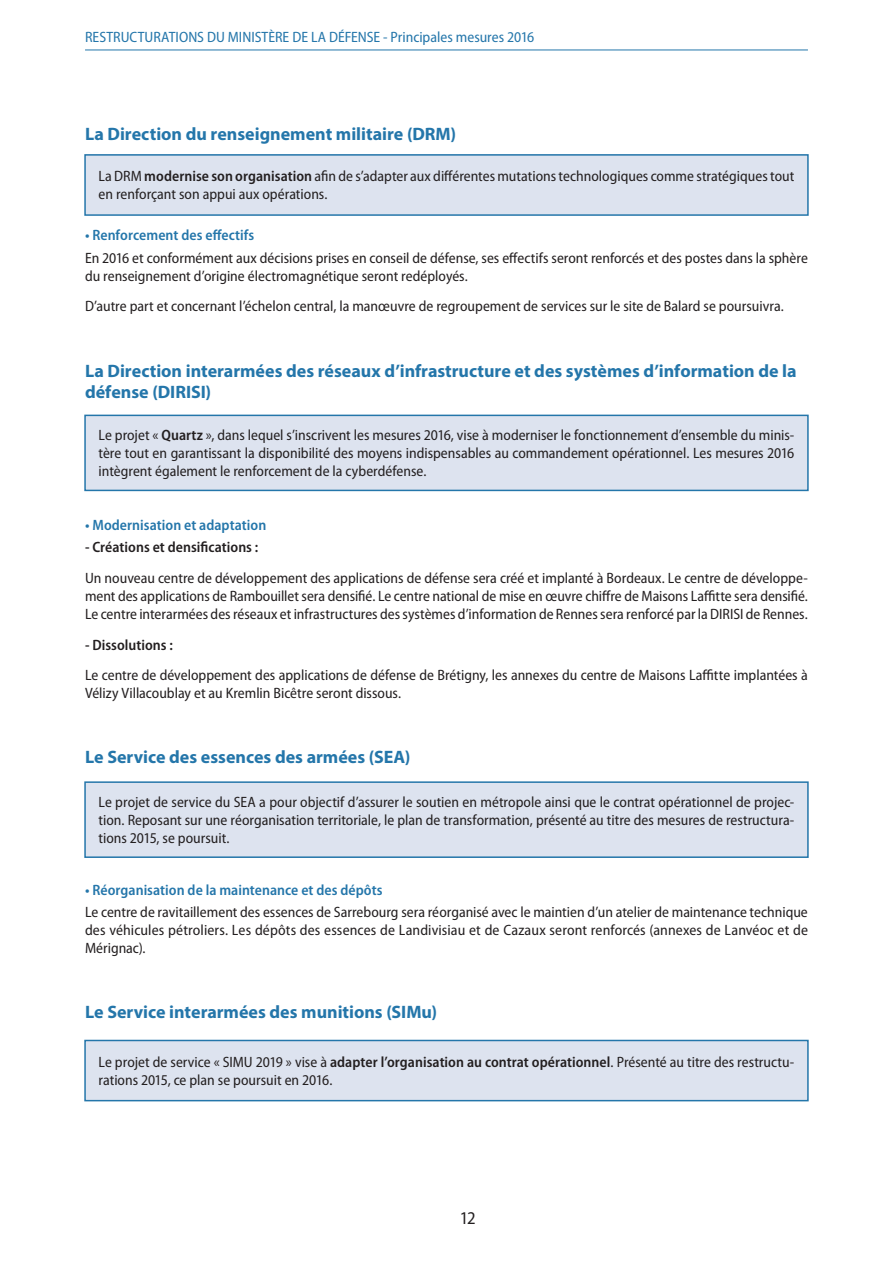
<style>
.page{position:relative;width:893px;height:1263px;background:#fff}
.page>*{position:absolute;margin:0;border:0;box-sizing:border-box;transform-origin:0 0}
.t1{font:700 18px/21.6px "Myriad Pro";color:#2476aa}
.t2{font:semi-condensed 18px "Myriad Pro";color:#231f20}
.t3{font:semi-condensed 15px/18px "Myriad Pro";color:#231f20}
.t4{font:600 semi-condensed 15px "Myriad Pro";letter-spacing:.005em;color:#2476aa}
.t5{font:semi-condensed 15px "Myriad Pro";color:#2476aa}
.t6{font:600 semi-condensed 15px "Myriad Pro";color:#231f20}
.s1{font-weight:600}
</style>
<div class="page">
<hr style="left:85px;top:50px;width:723px;height:1px;background:#2476aa">
<div style="left:85px;top:155px;width:723px;height:60px;background:#dde3ef"></div>
<div style="left:84px;top:154px;width:725px;height:62px;border:2px solid #2476aa"></div>
<div style="left:85px;top:1040px;width:723px;height:61px;background:#dde3ef"></div>
<div style="left:84px;top:1040px;width:725px;height:61px;border:2px solid #2476aa"></div>
<div style="left:85px;top:415px;width:723px;height:75px;background:#dde3ef"></div>
<div style="left:84px;top:415px;width:725px;height:76px;border:2px solid #2476aa"></div>
<div style="left:85px;top:782px;width:723px;height:75px;background:#dde3ef"></div>
<div style="left:84px;top:781px;width:725px;height:77px;border:2px solid #2476aa"></div>
<p class="t5" style="left:85px;top:29px;width:451px">RESTRUCTURATIONS DU MINISTÈRE DE LA DÉFENSE - Principales mesures 2016</p>
<p class="t1" style="left:85px;top:122px;width:373px">La Direction du renseignement militaire (DRM)</p>
<p class="t3" style="left:99px;top:167px;width:697px">La DRM <span class="s1">modernise son organisation</span> afin de s’adapter aux différentes mutations technologiques comme stratégiques tout en renforçant son appui aux opérations.</p>
<p class="t4" style="left:85px;top:227px;width:171px">• Renforcement des effectifs</p>
<p class="t3" style="left:85px;top:249px;width:724px">En 2016 et conformément aux décisions prises en conseil de défense, ses effectifs seront renforcés et des postes dans la sphère du renseignement d’origine électromagnétique seront redéployés.</p>
<p class="t3" style="left:85px;top:298px;width:700px">D’autre part et concernant l’échelon central, la manœuvre de regroupement de services sur le site de Balard se poursuivra.</p>
<p class="t1" style="left:85px;top:359px;width:713px">La Direction interarmées des réseaux d’infrastructure et des systèmes d’information de la défense (DIRISI)</p>
<p class="t3" style="left:99px;top:426px;width:697px;text-align:justify">Le projet « <span class="s1">Quartz</span> », dans lequel s’inscrivent les mesures 2016, vise à moderniser le fonctionnement d’ensemble du minis&shy;tère tout en garantissant la disponibilité des moyens indispensables au commandement opérationnel. Les mesures 2016 intègrent également le renforcement de la cyberdéfense.</p>
<p class="t4" style="left:85px;top:516px;width:183px">• Modernisation et adaptation</p>
<p class="t6" style="left:85px;top:539px;width:175px">- Créations et densifications :</p>
<p class="t3" style="left:85px;top:569px;width:724px;text-align:justify">Un nouveau centre de développement des applications de défense sera créé et implanté à Bordeaux. Le centre de développe&shy;ment des applications de Rambouillet sera densifié. Le centre national de mise en œuvre chiffre de Maisons Laffitte sera densifié.<br>Le centre interarmées des réseaux et infrastructures des systèmes d’information de Rennes sera renforcé par la DIRISI de Rennes.</p>
<p class="t6" style="left:85px;top:636px;width:89px">- Dissolutions :</p>
<p class="t3" style="left:85px;top:667px;width:724px">Le centre de développement des applications de défense de Brétigny, les annexes du centre de Maisons Laffitte implantées à<br>Vélizy Villacoublay et au Kremlin Bicêtre seront dissous.</p>
<p class="t1" style="left:85px;top:746px;width:327px">Le Service des essences des armées (SEA)</p>
<p class="t3" style="left:99px;top:793px;width:697px;text-align:justify">Le projet de service du SEA a pour objectif d’assurer le soutien en métropole ainsi que le contrat opérationnel de projec&shy;tion. Reposant sur une réorganisation territoriale, le plan de transformation, présenté au titre des mesures de restructura&shy;tions 2015, se poursuit.</p>
<p class="t4" style="left:85px;top:882px;width:299px">• Réorganisation de la maintenance et des dépôts</p>
<p class="t3" style="left:85px;top:903px;width:724px;text-align:justify">Le centre de ravitaillement des essences de Sarrebourg sera réorganisé avec le maintien d’un atelier de maintenance technique des véhicules pétroliers. Les dépôts des essences de Landivisiau et de Cazaux seront renforcés (annexes de Lanvéoc et de Mérignac).</p>
<p class="t1" style="left:85px;top:1001px;width:354px">Le Service interarmées des munitions (SIMu)</p>
<p class="t3" style="left:99px;top:1053px;width:697px">Le projet de service « SIMU 2019 » vise à <span class="s1">adapter l’organisation au contrat opérationnel</span>. Présenté au titre des restructu&shy;rations 2015, ce plan se poursuit en 2016.</p>
<p class="t2" style="left:460px;top:1208px;width:17px">12</p>
</div>
